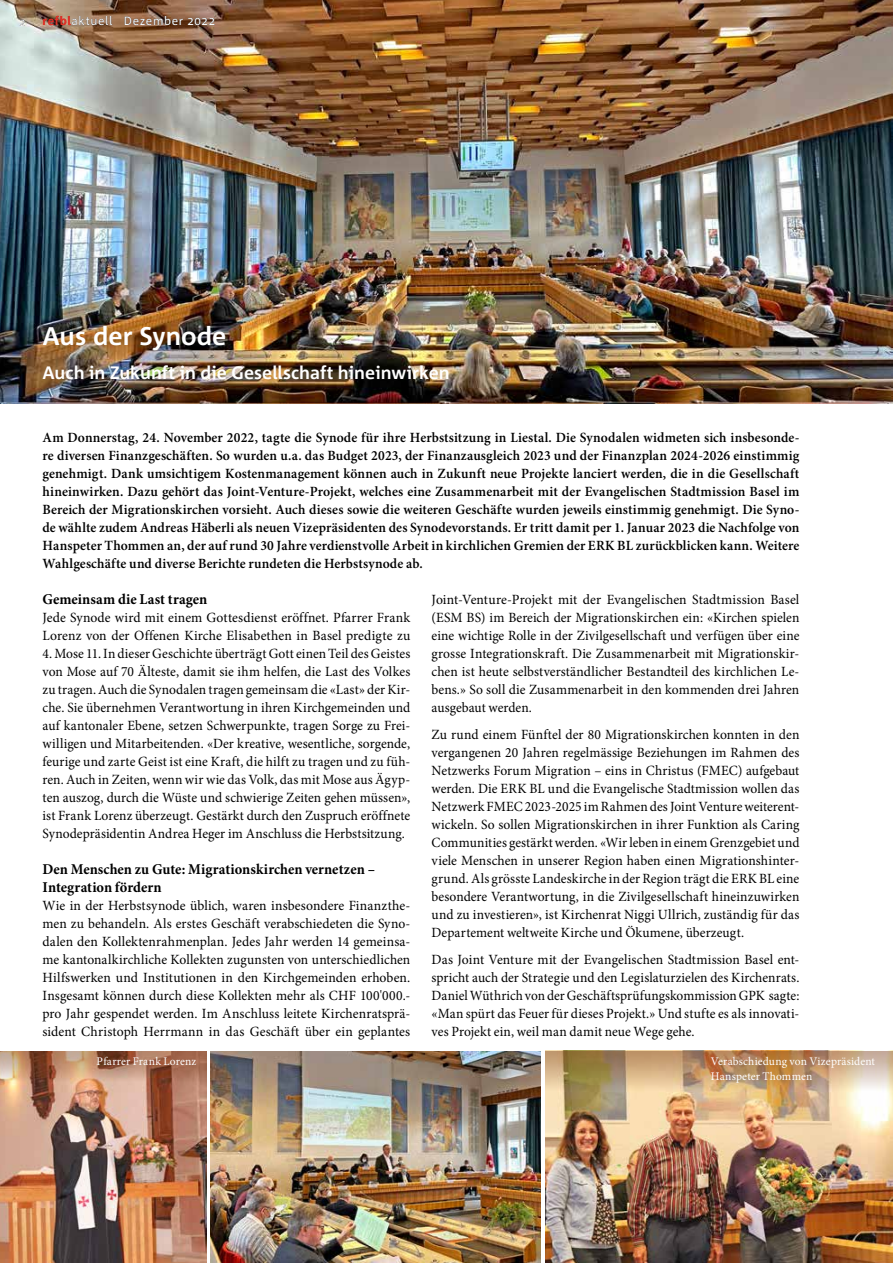
<style>
.page{position:relative;width:893px;height:1263px;background:#fff}
.page>*{position:absolute;margin:0;border:0;box-sizing:border-box;transform-origin:0 0}
.t1{font:700 25.5px "Corpid C1";color:#fff}
.t2{font:700 18px "Corpid C1";color:#fff}
.t3{font:700 15px/18px "Minion Pro";letter-spacing:.005em;color:#000;scale:.96 1}
.t4{font:14.1px/18px "Minion Pro";letter-spacing:.005em;color:#000;text-align:justify}
.t5{font:600 14.1px/18px "Minion Pro";letter-spacing:.005em;color:#000;text-align:justify}
.t6{font:14.1px/18px "Minion Pro";letter-spacing:.005em;color:#000;text-align:justify;scale:.96 1}
.t7{font:12px "Corpid C1";letter-spacing:.05em;color:#fff}
.t8{font:11.7px/15px "Minion Pro";letter-spacing:.015em;color:#fff}
.t9{font:10.5px "Corpid C1";color:#fff}
.s1{font-weight:700;color:#e63329}
</style>
<div class="page">
<img style="left:0;top:1081px;width:207px;height:182px">
<img style="left:545px;top:1090px;width:348px;height:173px">
<img style="left:211px;top:1051px;width:329px;height:212px">
<img style="left:0;top:0;width:893px;height:403px">
<img style="left:0;top:1051px;width:207px;height:30px">
<img style="left:545px;top:1051px;width:348px;height:39px">
<p class="t9" style="left:20px;top:15px;width:7px">2</p>
<p class="t7" style="left:43px;top:14px;width:174px"><span class="s1">refbl</span>aktuell Dezember 2022</p>
<h1 class="t1" style="left:43px;top:320px;width:185px">Aus der Synode</h1>
<p class="t2" style="left:43px;top:362px;width:409px">Auch in Zukunft in die Gesellschaft hineinwirken</p>
<p class="t5" style="left:43px;top:429px;width:758px">Am Donnerstag, 24. November 2022, tagte die Synode für ihre Herbstsitzung in Liestal. Die Synodalen widmeten sich insbesonde&shy;re diversen Finanzgeschäften. So wurden u.a. das Budget 2023, der Finanzausgleich 2023 und der Finanzplan 2024-2026 einstimmig genehmigt. Dank umsichtigem Kostenmanagement können auch in Zukunft neue Projekte lanciert werden, die in die Gesellschaft hineinwirken. Dazu gehört das Joint-Venture-Projekt, welches eine Zusammenarbeit mit der Evangelischen Stadtmission Basel im Bereich der Migrationskirchen vorsieht. Auch dieses sowie die weiteren Geschäfte wurden jeweils einstimmig genehmigt. Die Syno&shy;de wählte zudem Andreas Häberli als neuen Vizepräsidenten des Synodevorstands. Er tritt damit per 1. Januar 2023 die Nachfolge von Hanspeter Thommen an, der auf rund 30 Jahre verdienstvolle Arbeit in kirchlichen Gremien der ERK BL zurückblicken kann. Weitere Wahlgeschäfte und diverse Berichte rundeten die Herbstsynode ab.</p>
<p class="t3" style="left:43px;top:591px;width:173px">Gemeinsam die Last tragen</p>
<p class="t4" style="left:43px;top:609px;width:369px">Jede Synode wird mit einem Gottesdienst eröffnet. Pfarrer Frank<br>Lorenz von der Offenen Kirche Elisabethen in Basel predigte zu</p>
<p class="t6" style="left:43px;top:645px;width:385px">4. Mose 11. In dieser Geschichte überträgt Gott einen Teil des Geistes von Mose auf 70 Älteste, damit sie ihm helfen, die Last des Volkes zu tragen. Auch die Synodalen tragen gemeinsam die «Last» der Kir&shy;che. Sie übernehmen Verantwortung in ihren Kirchgemeinden und auf kantonaler Ebene, setzen Schwerpunkte, tragen Sorge zu Frei&shy;willigen und Mitarbeitenden. «Der kreative, wesentliche, sorgende, feurige und zarte Geist ist eine Kraft, die hilft zu tragen und zu füh&shy;ren. Auch in Zeiten, wenn wir wie das Volk, das mit Mose aus Ägyp&shy;ten auszog, durch die Wüste und schwierige Zeiten gehen müssen», ist Frank Lorenz überzeugt. Gestärkt durch den Zuspruch eröffnete Synodepräsidentin Andrea Heger im Anschluss die Herbstsitzung.</p>
<p class="t3" style="left:43px;top:861px;width:348px">Den Menschen zu Gute: Migrationskirchen vernetzen –<br>Integration fördern</p>
<p class="t4" style="left:43px;top:897px;width:369px">Wie in der Herbstsynode üblich, waren insbesondere Finanzthe&shy;men zu behandeln. Als erstes Geschäft verabschiedeten die Syno&shy;dalen den Kollektenrahmenplan. Jedes Jahr werden 14 gemeinsa&shy;me kantonalkirchliche Kollekten zugunsten von unterschiedlichen Hilfswerken und Institutionen in den Kirchgemeinden erhoben.<br>Insgesamt können durch diese Kollekten mehr als CHF 100'000.- pro Jahr gespendet werden. Im Anschluss leitete Kirchenratsprä&shy;sident Christoph Herrmann in das Geschäft über ein geplantes</p>
<p class="t4" style="left:432px;top:591px;width:369px">Joint-Venture-Projekt mit der Evangelischen Stadtmission Basel (ESM BS) im Bereich der Migrationskirchen ein: «Kirchen spielen eine wichtige Rolle in der Zivilgesellschaft und verfügen über eine grosse Integrationskraft. Die Zusammenarbeit mit Migrationskir&shy;chen ist heute selbstverständlicher Bestandteil des kirchlichen Le&shy;bens.» So soll die Zusammenarbeit in den kommenden drei Jahren ausgebaut werden.</p>
<p class="t4" style="left:432px;top:726px;width:369px">Zu rund einem Fünftel der 80 Migrationskirchen konnten in den vergangenen 20 Jahren regelmässige Beziehungen im Rahmen des Netzwerks Forum Migration – eins in Christus (FMEC) aufgebaut werden. Die ERK BL und die Evangelische Stadtmission wollen das Netzwerk FMEC 2023-2025 im Rahmen des Joint Venture weiterent&shy;wickeln. So sollen Migrationskirchen in ihrer Funktion als Caring Communities gestärkt werden. «Wir leben in einem Grenzgebiet und viele Menschen in unserer Region haben einen Migrationshinter&shy;grund. Als grösste Landeskirche in der Region trägt die ERK BL eine besondere Verantwortung, in die Zivilgesellschaft hineinzuwirken und zu investieren», ist Kirchenrat Niggi Ullrich, zuständig für das Departement weltweite Kirche und Ökumene, überzeugt.</p>
<p class="t4" style="left:432px;top:951px;width:369px">Das Joint Venture mit der Evangelischen Stadtmission Basel ent&shy;spricht auch der Strategie und den Legislaturzielen des Kirchenrats.<br>Daniel Wüthrich von der Geschäftsprüfungskommission GPK sagte: «Man spürt das Feuer für dieses Projekt.» Und stufte es als innovati&shy;ves Projekt ein, weil man damit neue Wege gehe.</p>
<p class="t8" style="left:97px;top:1054px;width:101px">Pfarrer Frank Lorenz</p>
<p class="t8" style="left:711px;top:1054px;width:166px">Verabschiedung von Vizepräsident<br>Hanspeter Thommen</p>
</div>
